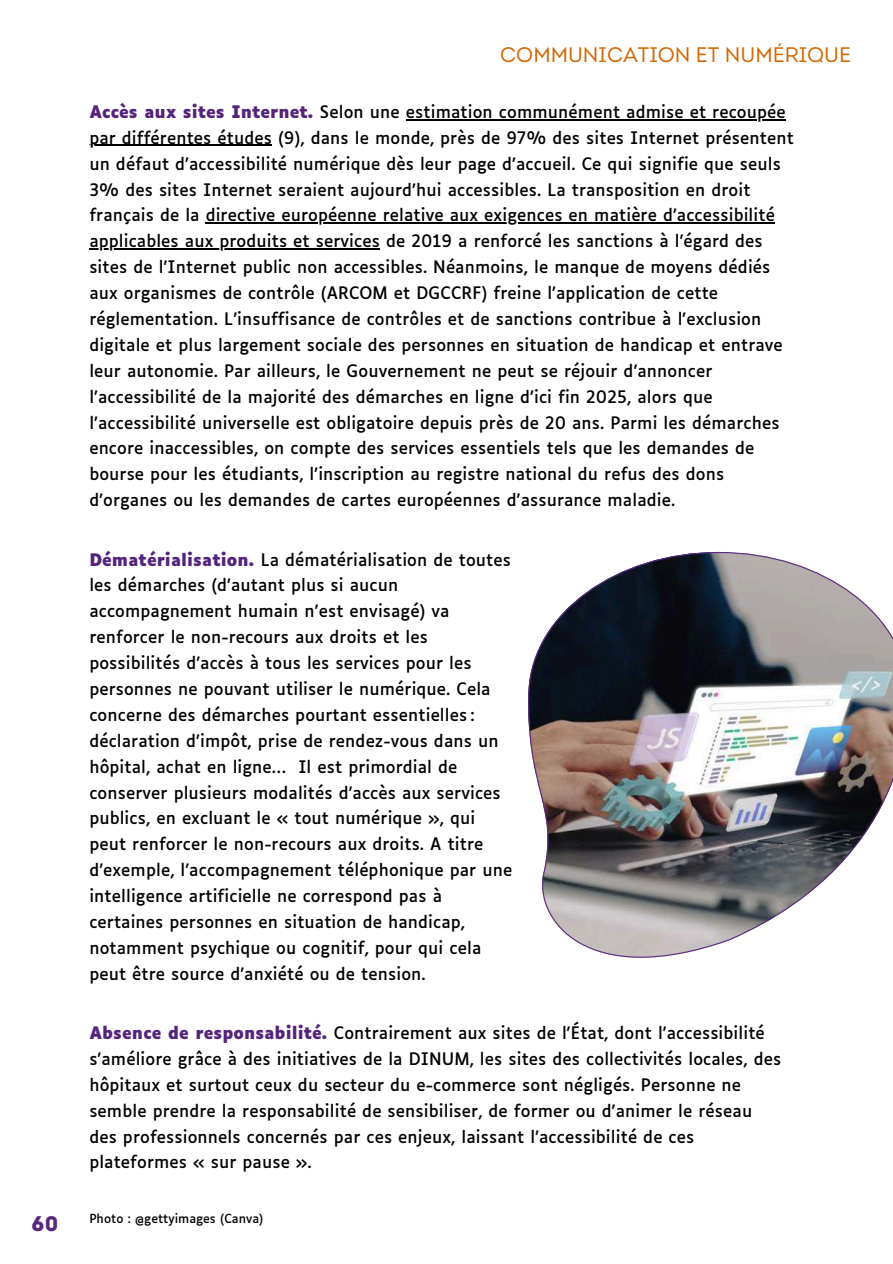
<style>
.page{position:relative;width:893px;height:1264px;background:#fff}
.page>*{position:absolute;margin:0;border:0;box-sizing:border-box;transform-origin:0 0}
.t1{font:21px "Intro";color:#d46600}
.t2{font:21px "Intro";color:#57297d}
.t3{font:16.5px/26px "Luciole";letter-spacing:.005em;color:#000}
.t4{font:12px "Luciole";color:#000}
.s1{font-weight:700;color:#54247b}
</style>
<div class="page">
<hr style="left:406px;top:119px;width:379px;height:1px;background:#000">
<hr style="left:89px;top:145px;width:183px;height:1px;background:#000">
<hr style="left:206px;top:222px;width:569px;height:2px;background:#000">
<hr style="left:89px;top:248px;width:291px;height:1px;background:#000">
<img style="left:528px;top:552px;width:364px;height:406px">
<p class="t2" style="left:31px;top:1215px;width:29px">60</p>
<p class="t1" style="left:500px;top:46px;width:352px">COMMUNICATION ET NUMÉRIQUE</p>
<p class="t3" style="left:89px;top:100px;width:706px"><span class="s1">Accès aux sites Internet.</span> Selon une estimation communément admise et recoupée par différentes études (9), dans le monde, près de 97% des sites Internet présentent un défaut d’accessibilité numérique dès leur page d’accueil. Ce qui signifie que seuls 3% des sites Internet seraient aujourd’hui accessibles. La transposition en droit français de la directive européenne relative aux exigences en matière d’accessibilité applicables aux produits et services de 2019 a renforcé les sanctions à l’égard des sites de l'Internet public non accessibles. Néanmoins, le manque de moyens dédiés aux organismes de contrôle (ARCOM et DGCCRF) freine l’application de cette réglementation. L’insuffisance de contrôles et de sanctions contribue à l'exclusion digitale et plus largement sociale des personnes en situation de handicap et entrave leur autonomie. Par ailleurs, le Gouvernement ne peut se réjouir d’annoncer l’accessibilité de la majorité des démarches en ligne d’ici fin 2025, alors que l’accessibilité universelle est obligatoire depuis près de 20 ans. Parmi les démarches encore inaccessibles, on compte des services essentiels tels que les demandes de bourse pour les étudiants, l'inscription au registre national du refus des dons d'organes ou les demandes de cartes européennes d'assurance maladie.</p>
<p class="t3" style="left:89px;top:548px;width:424px"><span class="s1">Dématérialisation.</span> La dématérialisation de toutes les démarches (d’autant plus si aucun accompagnement humain n’est envisagé) va renforcer le non-recours aux droits et les possibilités d’accès à tous les services pour les personnes ne pouvant utiliser le numérique. Cela concerne des démarches pourtant essentielles : déclaration d’impôt, prise de rendez-vous dans un hôpital, achat en ligne… Il est primordial de conserver plusieurs modalités d’accès aux services publics, en excluant le « tout numérique », qui peut renforcer le non-recours aux droits. A titre d’exemple, l’accompagnement téléphonique par une intelligence artificielle ne correspond pas à certaines personnes en situation de handicap, notamment psychique ou cognitif, pour qui cela peut être source d’anxiété ou de tension.</p>
<p class="t3" style="left:89px;top:1021px;width:693px"><span class="s1">Absence de responsabilité.</span> Contrairement aux sites de l'État, dont l’accessibilité s’améliore grâce à des initiatives de la DINUM, les sites des collectivités locales, des hôpitaux et surtout ceux du secteur du e-commerce sont négligés. Personne ne semble prendre la responsabilité de sensibiliser, de former ou d'animer le réseau des professionnels concernés par ces enjeux, laissant l'accessibilité de ces plateformes « sur pause ».</p>
<p class="t4" style="left:89px;top:1213px;width:175px">Photo : @gettyimages (Canva)</p>
</div>
